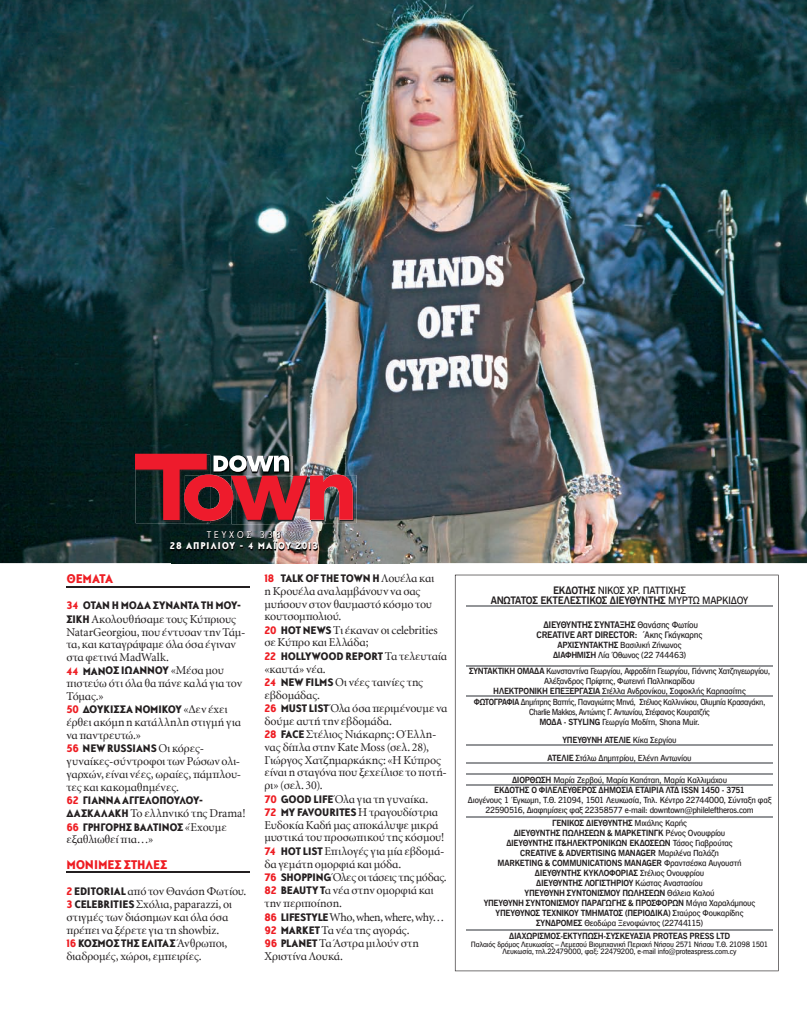
<style>
.page{position:relative;width:807px;height:1027px;background:#fff}
.page>*{position:absolute;margin:0;border:0;box-sizing:border-box;transform-origin:0 0}
.t1{font:900 13.75px "Mercury";letter-spacing:-.01em;color:#ee1d23}
.t2{font:11.88px/13.1px "Minion Greek";letter-spacing:-.01em;color:#231f20}
.t3{font:900 11.88px "Mercury";letter-spacing:-.02em;color:#231f20}
.t4{font:900 10.62px "Mercury";letter-spacing:.08em;color:#fff}
.t5{font:10.62px "Mercury";letter-spacing:.25em;color:#fff}
.t6{font:600 10.25px "C Dsans 04";letter-spacing:-.035em;color:#231f20}
.t7{font:500 10.25px "C Dsans 03";letter-spacing:-.035em;color:#231f20}
.t8{font:600 9px/10px "C Dsans 04";letter-spacing:-.035em;color:#231f20;text-align:center}
.t9{font:600 8.5px/10px "C Dsans 04";letter-spacing:-.03em;color:#231f20;text-align:center}
.t10{font:500 8.5px/10px "C Dsans 03";letter-spacing:-.03em;color:#231f20;text-align:center}
.t11{font:500 8.5px/9.9px "C Dsans 03";letter-spacing:-.03em;color:#231f20;text-align:center;scale:.93 1}
.t12{font:500 7.5px/7.5px "C Dsans 03";letter-spacing:-.02em;color:#231f20;text-align:center}
.s1{color:#ee1d23}
.s2{font-family:"Mercury";font-weight:900}
.s3{font-family:"Minion Greek";font-weight:400}
.s4{font-family:"Mercury";font-weight:900;color:#ee1d23}
.s5{font-family:"C Dsans 04";font-weight:600}
.s6{font-family:"C Dsans 03";font-weight:500}
</style>
<div class="page">
<img style="left:0;top:0;width:807px;height:563px">
<svg style="left:455px;top:575px;width:323px;height:396px"></svg>
<hr style="left:66px;top:586px;width:183px;height:1px;background:#231f20">
<hr style="left:66px;top:872px;width:183px;height:1px;background:#231f20">
<img style="left:171px;top:531px;width:238px;height:33px">
<img style="left:237px;top:475px;width:119px;height:49px">
<img style="left:185px;top:521px;width:46px;height:3px">
<img style="left:231px;top:521px;width:6px;height:3px">
<img style="left:185px;top:521px;width:25px;height:2px">
<img style="left:135px;top:454px;width:218px;height:67px">
<p class="t5" style="left:207px;top:530px;width:76px">ΤΕΥΧΟΣ 338</p>
<p class="t4" style="left:170px;top:542px;width:149px">28 ΑΠΡΙΛΙΟΥ - 4 MAΪΟΥ 2013</p>
<p class="t1" style="left:66px;top:574px;width:48px">ΘΕΜΑΤΑ</p>
<p class="t3" style="left:66px;top:602px;width:176px"><span class="s1">34</span> ΟΤΑΝ Η ΜΟΔΑ ΣΥΝΑΝΤΑ ΤΗ ΜΟΥ-</p>
<p class="t2" style="left:66px;top:613px;width:180px;line-height:12.8px"><span class="s2">ΣΙΚΗ</span> Ακολουθήσαμε τους Κύπριους<br>NatarGeorgiou, που έντυσαν την Τάμ&shy;τα, και καταγράψαμε όλα όσα έγιναν στα φετινά MadWalk.</p>
<p class="t3" style="left:66px;top:667px;width:159px"><span class="s1">44</span> ΜΑΝΟΣ ΙΩΑΝΝΟΥ <span class="s3">«Μέσα μου</span></p>
<p class="t2" style="left:66px;top:678px;width:177px;line-height:12.8px">πιστεύωότι όλα θαπάνε καλά για τον<br>Τόμας.»</p>
<p class="t3" style="left:66px;top:705px;width:163px"><span class="s1">50</span> ΔΟΥΚΙΣΣΑ ΝΟΜΙΚΟΥ <span class="s3">«Δεν έχει</span></p>
<p class="t2" style="left:66px;top:717px;width:176px;line-height:12.8px">έρθει ακόμη η κατάλληλη στιγμή για να παντρευτώ.»</p>
<p class="t3" style="left:66px;top:744px;width:139px"><span class="s1">56</span> NEW RUSSIANS<span class="s3">Οι κόρες-</span></p>
<p class="t2" style="left:66px;top:756px;width:176px;line-height:12.8px;text-align:justify">γυναίκες-σύντροφοι των Ρώσων ολι&shy;γαρχών, είναι νέες, ωραίες, πάμπλου&shy;τες και κακομαθημένες.</p>
<p class="t3" style="left:66px;top:796px;width:138px"><span class="s1">62</span> ΓΙΑΝΝΑ ΑΓΓΕΛΟΠΟΥΛΟΥ-</p>
<p class="t2" style="left:66px;top:808px;width:181px"><span class="s2">ΔΑΣΚΑΛΑΚΗ</span> Το ελληνικό της Drama!</p>
<p class="t3" style="left:66px;top:823px;width:162px"><span class="s1">66</span> ΓΡΗΓΟΡΗΣ ΒΑΛΤΙΝΟΣ <span class="s3">«Έχουμε</span></p>
<p class="t2" style="left:66px;top:834px;width:88px">εξαθλιωθεί πια…»</p>
<p class="t1" style="left:66px;top:860px;width:102px">ΜΟΝΙΜΕΣ ΣΤΗΛΕΣ</p>
<p class="t2" style="left:66px;top:885px;width:181px"><span class="s4">2</span> <span class="s2">EDITORIAL</span> από τον Θανάση Φωτίου.<br><span class="s4">3</span> <span class="s2">CELEBRITIES</span> Σχόλια, paparazzi, οι στιγμές των διάσημων και όλα όσα πρέπει να ξέρετε για τη showbiz.</p>
<p class="t3" style="left:66px;top:939px;width:162px"><span class="s1">16</span> ΚΟΣΜΟΣ ΤΗΣ ΕΛΙΤΑΣ<span class="s3">Άνθρωποι,</span></p>
<p class="t2" style="left:66px;top:950px;width:137px">διαδρομές, χώροι, εμπειρίες.</p>
<p class="t3" style="left:264px;top:574px;width:171px"><span class="s1">18</span> TALK OF THE TOWN H<span class="s3">Λουέλα και</span></p>
<p class="t2" style="left:264px;top:585px;width:175px">η Κρουέλα αναλαμβάνουν να σας μυήσουν στον θαυμαστό κόσμο του κουτσομπολιού.<br><span class="s4">20</span> <span class="s2">HOT NEWS</span>Τι έκαναν οι celebrities σεΚύπρο και Ελλάδα;</p>
<p class="t3" style="left:264px;top:652px;width:184px"><span class="s1">22</span> HOLLYWOOD REPORT <span class="s3">Τα τελευταία</span></p>
<p class="t2" style="left:264px;top:663px;width:184px">«καυτά» νέα.<br><span class="s4">24</span> <span class="s2">NEW FILMS</span>Οι νέες ταινίες της εβδομάδας.<br><span class="s4">26</span> <span class="s2">MUST LIST</span>Όλα όσαπεριμένουμε να δούμε αυτή την εβδομάδα.<br><span class="s4">28</span> <span class="s2">FACE</span> Στέλιος Νιάκαρης: ΟΈλλη&shy;νας δίπλα στην Kate Moss (σελ. 28),<br>Γιώργος Χατζημαρκάκης: «Η Κύπρος είναι η σταγόναπου ξεχείλισε τοποτή&shy;ρι» (σελ. 30).<br><span class="s4">70</span> <span class="s2">GOOD LIFE</span>Όλα για τη γυναίκα.<br><span class="s4">72</span> <span class="s2">MY FAVOURITES</span> H τραγουδίστρια<br>Ευδοκία Καδή μας αποκάλυψε μικρά μυστικά τουπροσωπικού της κόσμου!<br><span class="s4">74</span> <span class="s2">HOT LIST</span> Επιλογές για μία εβδομά&shy;δα γεμάτη ομορφιά και μόδα.<br><span class="s4">76</span> <span class="s2">SHOPPING</span>Όλεςοιτάσειςτηςμόδας.<br><span class="s4">82</span> <span class="s2">BEAUTY Τ</span>α νέα στην ομορφιά και τηνπεριποίηση.<br><span class="s4">86</span> <span class="s2">LIFESTYLE</span> Who, when, where, why…<br><span class="s4">92</span> <span class="s2">MARKET</span>Τα νέα της αγοράς.<br><span class="s4">96</span> <span class="s2">PLANET</span> ΤαΆστρα μιλούν στη<br>Χριστίνα Λουκά.</p>
<p class="t7" style="left:553px;top:586px;width:134px"><span class="s5">EΚ∆OΤΗΣ</span> ΝΙΚΟΣ ΧΡ. ΠΑΤΤΙΧΗΣ</p>
<p class="t6" style="left:490px;top:596px;width:259px">ΑΝΩΤΑΤΟΣ ΕΚΤΕΛΕΣΤΙΚΟΣ ∆ΙΕΥΘΥΝΤΗΣ <span class="s6">ΜΥΡΤΩ ΜΑΡΚΙ∆ΟΥ</span></p>
<p class="t8" style="left:536px;top:621px;width:167px">∆ΙΕΥΘΥΝΤΗΣ ΣΥΝΤΑΞΗΣ <span class="s6">Θανάσης Φωτίου<br></span>CREATIVE ART DIRECTOR: <span class="s6">΄Ακης Γκάγκαρης</span></p>
<p class="t10" style="left:553px;top:641px;width:135px"><span class="s5">ΑΡΧΙΣΥΝΤΑΚΤΗΣ</span> Βασιλική Ζήνωνος <span class="s5">∆ΙΑΦΗΜΙΣΗ</span> Λία Όθωνος (22 744463)</p>
<p class="t10" style="left:469px;top:667px;width:303px"><span class="s5">ΣΥΝΤΑΚΤΙΚΗ ΟΜΑ∆Α</span> Κωνσταντίνα Γεωργίου, Αφροδίτη Γεωργίου, Γιάννης Χατζηγεωργίου,<br>Αλέξανδρος Πρίφτης, Φωτεινή Παλληκαρίδου<br><span class="s5">ΗΛΕΚΤΡΟΝΙΚΗ ΕΠΕΞΕΡΓΑΣΙΑ</span> Στέλλα Ανδρονίκου, Σοφοκλής Καρπασίτης</p>
<p class="t11" style="left:474px;top:698px;width:315px"><span class="s5">ΦΩΤΟΓΡΑΦΙΑ</span> ∆ημήτρης Βαττής, Παναγιώτης Μηνά, Στέλιος Καλλινίκου, Ολυμπία Κρασαγάκη,<br>Charlie Makkos, Αντώνης Γ. Αντωνίου, Στέφανος Κουρατζής<br><span class="s5">ΜΟ∆Α - STYLING</span> Γεωργία Μοδίτη, Shona Muir.</p>
<p class="t9" style="left:562px;top:736px;width:116px">ΥΠΕΥΘΥΝΗ ΑΤΕΛΙΕ <span class="s6">Κίκα Σεργίου</span></p>
<p class="t10" style="left:547px;top:754px;width:146px"><span class="s5">ΑΤΕΛΙΕ</span> Στάλω ∆ημητρίου, Ελένη Αντωνίου</p>
<p class="t10" style="left:512px;top:775px;width:216px"><span class="s5">∆ΙΟΡΘΩΣΗ</span> Μαρία Ζερβού, Μαρία Καπάταη, Μαρία Καλλιμάχου</p>
<p class="t9" style="left:494px;top:786px;width:252px">ΕΚ∆ΟΤΗΣ Ο ΦΙΛΕΛΕΥΘΕΡΟΣ ∆ΗΜΟΣΙΑ ΕΤΑΙΡΙΑ ΛΤ∆ ISSN 1450 - 3751</p>
<p class="t10" style="left:468px;top:796px;width:305px">∆ιογένους 1 Έγκωμη, Τ.Θ. 21094, 1501 Λευκωσία, Τηλ. Κέντρο 22744000, Σύνταξη φαξ<br>22590516, ∆ιαφημίσεις φαξ 22358577 e-mail: downtown@phileleftheros.com</p>
<p class="t9" style="left:483px;top:819px;width:273px">ΓΕΝΙΚΟΣ ∆ΙΕΥΘΥΝΤΗΣ <span class="s6">Mιχάλης Καρής<br></span>∆ΙΕΥΘΥΝΤΗΣ ΠΩΛΗΣΕΩΝ &amp; ΜΑΡΚΕΤΙΝΓΚ <span class="s6">Ρένος Ονουφρίου<br></span>∆ΙΕΥΘΥΝΤΗΣ IT&amp;ΗΛΕΚΤΡΟΝΙΚΩΝ ΕΚ∆ΟΣΕΩΝ <span class="s6">Tάσος Γιαβρούτας<br></span>CREATIVE &amp; ADVERTISING MANAGER <span class="s6">Μαριλένα Παλάζη<br></span>MARKETING &amp; COMMUNICATIONS MANAGER <span class="s6">Φραντσέσκα Αυγουστή </span>∆ΙΕΥΘΥΝΤΗΣ ΚΥΚΛΟΦΟΡΙΑΣ <span class="s6">Στέλιος Ονουφρίου<br></span>∆ΙΕΥΘΥΝΤΗΣ ΛΟΓΙΣΤΗΡΙΟΥ <span class="s6">Κώστας Αναστασίου<br></span>ΥΠΕΥΘΥΝΗ ΣΥΝΤΟΝΙΣΜΟΥ ΠΩΛΗΣΕΩΝ <span class="s6">Θάλεια Καλού<br></span>ΥΠΕΥΘΥΝΗ ΣΥΝΤΟΝΙΣΜΟΥ ΠΑΡΑΓΩΓΗΣ &amp; ΠΡΟΣΦΟΡΩΝ <span class="s6">Μάγια Χαραλάμπους </span>ΥΠΕΥΘΥΝΟΣ ΤΕΧΝΙΚΟΥ ΤΜΗΜΑΤΟΣ (ΠΕΡΙΟ∆ΙΚΑ) <span class="s6">Σταύρος Φουκαρίδης</span></p>
<p class="t10" style="left:536px;top:919px;width:169px"><span class="s5">ΣΥΝ∆ΡΟΜΕΣ</span> Θεοδώρα Ξενοφώντος (22744115)</p>
<p class="t9" style="left:509px;top:932px;width:222px">∆ΙΑΧΩΡΙΣΜΟΣ-ΕΚΤΥΠΩΣΗ-ΣΥΣΚΕΥΑΣΙΑ PROTEAS PRESS LTD</p>
<p class="t12" style="left:471px;top:941px;width:299px">Παλαιός δρόμος Λευκωσίας – Λεμεσού Βιομηχανική Περιοχή Νήσου 2571 Νήσου Τ.Θ. 21098 1501<br>Λευκωσία, τηλ.22479000, φαξ: 22479200, e-mail info@proteaspress.com.cy</p>
</div>
